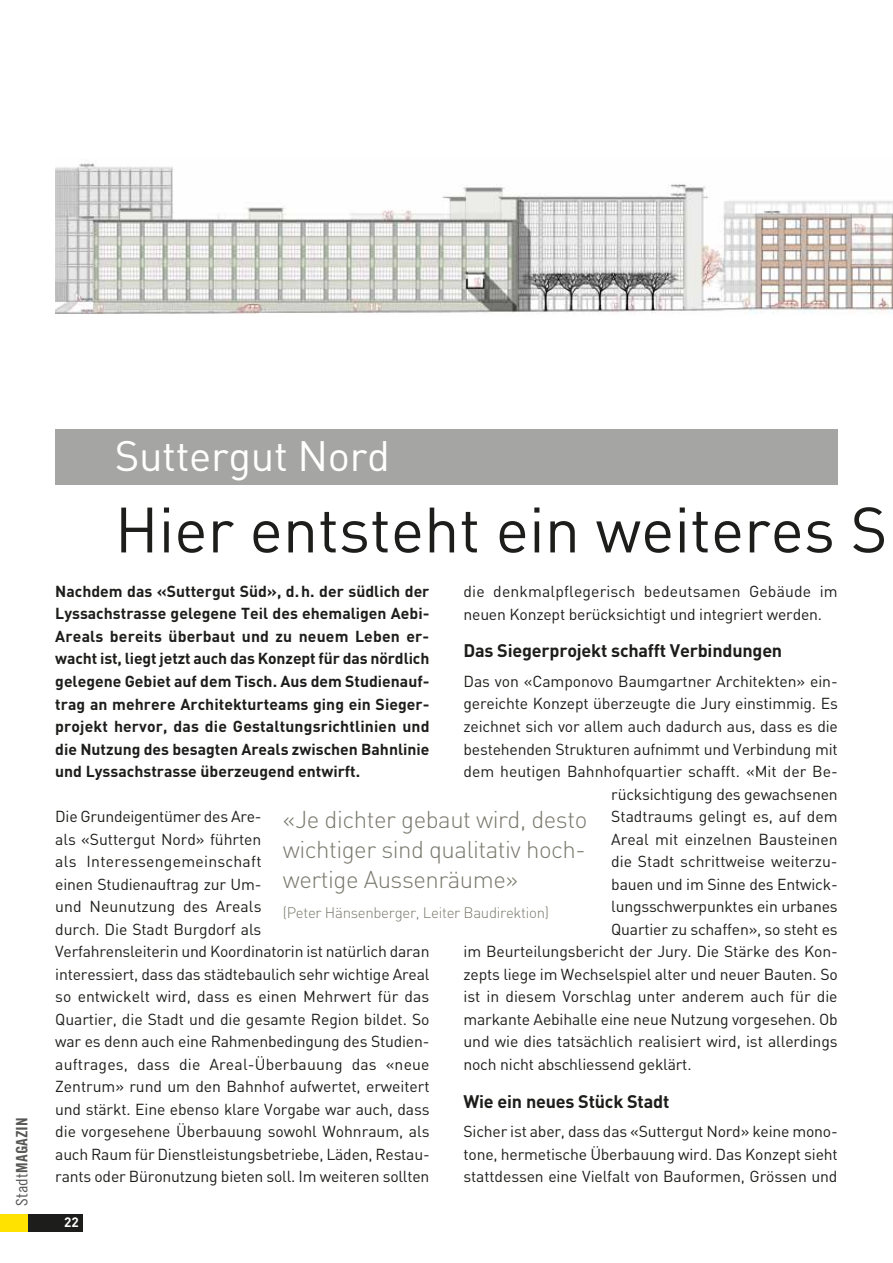
<style>
.page{position:relative;width:893px;height:1263px;background:#fff}
.page>*{position:absolute;margin:0;border:0;box-sizing:border-box;transform-origin:0 0}
.t1{font:63px "DINOT";color:#1d1d1b}
.t2{font:42px "DINOT";letter-spacing:-.01em;color:#fff}
.t3{font:300 24px/30px "DINOT";letter-spacing:-.02em;color:#7b7a6f;text-align:justify}
.t4{font:700 18px "DINOT";letter-spacing:-.01em;color:#1d1d1b}
.t5{font:15.75px/22.5px "DINOT";letter-spacing:-.01em;color:#1d1d1b}
.t6{font:700 15.75px/22.5px "DINOT";color:#1d1d1b;text-align:justify}
.t7{font:15.75px "Trade Gothic Bold Cond Twenty";color:#575756;scale:1.09 1}
.t8{font:300 15px "DINOT";letter-spacing:-.02em;color:#7b7a6f}
.t9{font:700 13.5px "DINOT";color:#fff}
.s1{font-family:"Trade Gothic Cond Eighteen"}
</style>
<div class="page">
<div style="left:28px;top:1214px;width:55px;height:17px;background:#1d1d1b"></div>
<div style="left:0;top:1214px;width:28px;height:17px;background:#ffe200"></div>
<div style="left:55px;top:429px;width:783px;height:56px;background:#a5a5a4"></div>
<img style="left:55px;top:163px;width:838px;height:151px">
<p class="t7" style="left:12px;top:1206px;width:82px;rotate:-90deg"><span class="s1">Stadt</span>MAGAZIN</p>
<h2 class="t2" style="left:115px;top:430px;width:277px">Suttergut Nord</h2>
<h1 class="t1" style="left:115px;top:490px;width:774px">Hier entsteht ein weiteres S</h1>
<p class="t6" style="left:55px;top:579px;width:376px">Nachdem das «Suttergut Süd», d.h. der südlich der Lyssachstrasse gelegene Teil des ehemaligen Aebi-Areals bereits überbaut und zu neuem Leben er&shy;wacht ist, liegt jetzt auch das Konzept für das nördlich gelegene Gebiet auf dem Tisch. Aus dem Studienauf&shy;trag an mehrere Architekturteams ging ein Sieger&shy;projekt hervor, das die Gestaltungsrichtlinien und die Nutzung des besagten Areals zwischen Bahnlinie und Lyssachstrasse überzeugend entwirft.</p>
<p class="t5" style="left:55px;top:805px;width:376px">Die Grundeigentümer des Are-<br>als «Suttergut Nord» führten<br>als Interessengemeinschaft<br>einen Studienauftrag zur Um-<br>und Neunutzung des Areals<br>durch. Die Stadt Burgdorf als<br>Verfahrensleiterin und Koordinatorin ist natürlich daran interessiert, dass das städtebaulich sehr wichtige Areal so entwickelt wird, dass es einen Mehrwert für das Quartier, die Stadt und die gesamte Region bildet. So war es denn auch eine Rahmenbedingung des Studien&shy;auftrages, dass die Areal-Überbauung das «neue Zentrum» rund um den Bahnhof aufwertet, erweitert und stärkt. Eine ebenso klare Vorgabe war auch, dass die vorgesehene Überbauung sowohl Wohnraum, als auch Raum für Dienstleistungsbetriebe, Läden, Restau&shy;rants oder Büronutzung bieten soll. Im weiteren sollten</p>
<p class="t5" style="left:463px;top:580px;width:376px">die denkmalpflegerisch bedeutsamen Gebäude im neuen Konzept berücksichtigt und integriert werden.</p>
<p class="t4" style="left:463px;top:639px;width:320px">Das Siegerprojekt schafft Verbindungen</p>
<p class="t5" style="left:463px;top:670px;width:373px">Das von «Camponovo Baumgartner Architekten» ein-</p>
<p class="t5" style="left:463px;top:692px;width:376px">gereichte Konzept überzeugte die Jury einstimmig. Es</p>
<p class="t5" style="left:463px;top:715px;width:376px">zeichnet sich vor allem auch dadurch aus, dass es die</p>
<p class="t5" style="left:463px;top:737px;width:376px">bestehenden Strukturen aufnimmt und Verbindung mit</p>
<p class="t5" style="left:463px;top:760px;width:376px">dem heutigen Bahnhofquartier schafft. «Mit der Be-</p>
<p class="t5" style="left:611px;top:782px;width:228px">rücksichtigung des gewachsenen</p>
<p class="t5" style="left:611px;top:805px;width:228px">Stadtraums gelingt es, auf dem</p>
<p class="t5" style="left:611px;top:827px;width:228px">Areal mit einzelnen Bausteinen</p>
<p class="t5" style="left:611px;top:850px;width:228px">die Stadt schrittweise weiterzu-</p>
<p class="t5" style="left:611px;top:872px;width:228px">bauen und im Sinne des Entwick-</p>
<p class="t5" style="left:611px;top:895px;width:228px">lungsschwerpunktes ein urbanes</p>
<p class="t5" style="left:611px;top:917px;width:228px">Quartier zu schaffen», so steht es</p>
<p class="t5" style="left:463px;top:940px;width:376px">im Beurteilungsbericht der Jury. Die Stärke des Kon-</p>
<p class="t5" style="left:463px;top:962px;width:376px">zepts liege im Wechselspiel alter und neuer Bauten. So</p>
<p class="t5" style="left:463px;top:985px;width:376px">ist in diesem Vorschlag unter anderem auch für die</p>
<p class="t5" style="left:463px;top:1007px;width:376px">markante Aebihalle eine neue Nutzung vorgesehen. Ob</p>
<p class="t5" style="left:463px;top:1030px;width:376px">und wie dies tatsächlich realisiert wird, ist allerdings</p>
<p class="t5" style="left:463px;top:1052px;width:230px">noch nicht abschliessend geklärt.</p>
<p class="t4" style="left:463px;top:1089px;width:207px">Wie ein neues Stück Stadt</p>
<p class="t5" style="left:463px;top:1120px;width:376px;text-align:justify">Sicher ist aber, dass das «Suttergut Nord» keine mono&shy;tone, hermetische Überbauung wird. Das Konzept sieht stattdessen eine Vielfalt von Bauformen, Grössen und</p>
<h3 class="t3" style="left:283px;top:804px;width:306px">«Je dichter gebaut wird, desto wichtiger sind qualitativ hoch&shy;wertige Aussenräume»</h3>
<p class="t8" style="left:283px;top:903px;width:268px">(Peter Hänsenberger, Leiter Baudirektion)</p>
<p class="t9" style="left:64px;top:1213px;width:16px">22</p>
</div>
